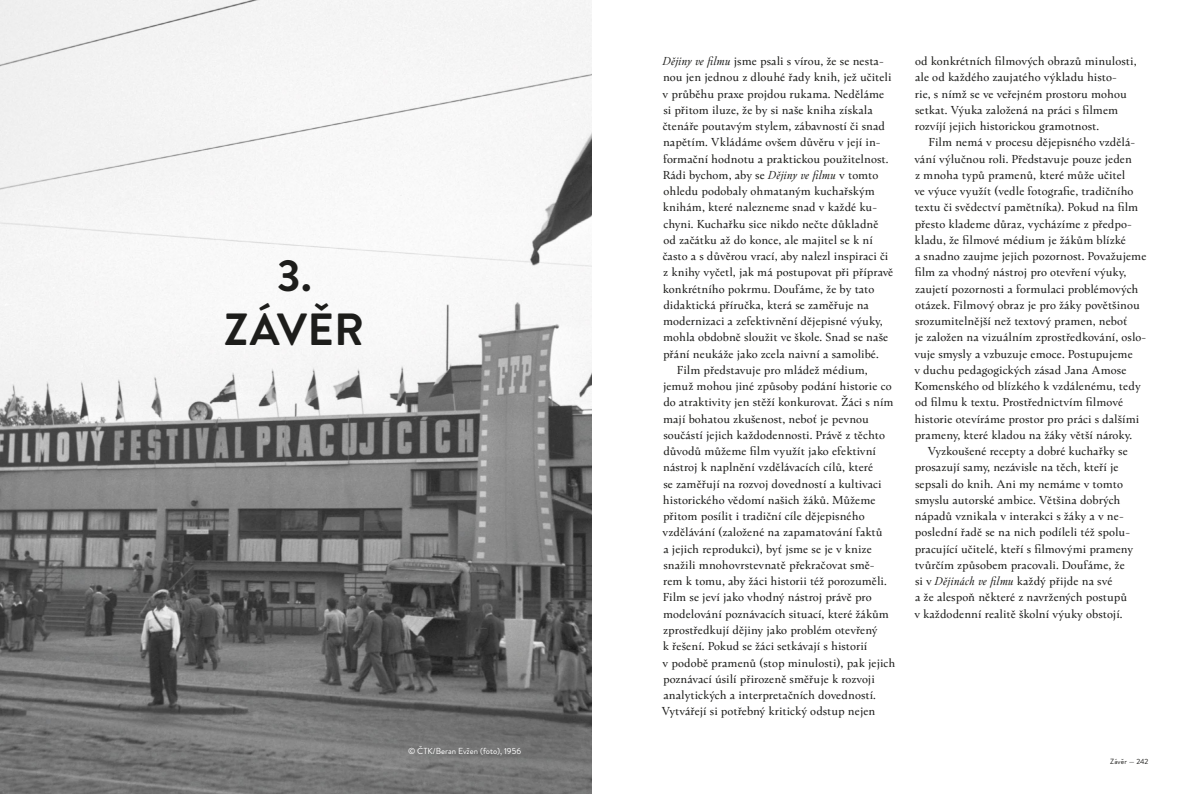
<style>
.page{position:relative;width:1184px;height:794px;background:#fff}
.page>*{position:absolute;margin:0;border:0;box-sizing:border-box;transform-origin:0 0}
.t1{font:700 45px/54px "Brandon Grotesque";letter-spacing:.01em;color:#1d1d1b;text-align:center}
.t2{font:12.5px/16.2px "Kunda Book Bone";color:#1d1d1b}
.t3{font:8.75px "Brandon Grotesque";color:#fff}
.t4{font:7.5px "Brandon Grotesque";letter-spacing:.02em;color:#1d1d1b}
.s1{font-style:italic}
</style>
<div class="page">
<img style="left:0;top:0;width:592px;height:794px">
<h1 class="t1" style="left:224px;top:249px;width:142px">3.<br>ZÁVĚR</h1>
<p class="t3" style="left:408px;top:745px;width:115px">© ČTK/Beran Evžen (foto), 1956</p>
<p class="t2" style="left:662px;top:53px;width:222px"><span class="s1">Dějiny ve filmu</span> jsme psali s vírou, že se nesta-</p>
<p class="t2" style="left:663px;top:69px;width:230px">nou jen jednou z dlouhé řady knih, jež učiteli</p>
<p class="t2" style="left:662px;top:85px;width:223px">v průběhu praxe projdou rukama. Neděláme</p>
<p class="t2" style="left:663px;top:102px;width:211px">si přitom iluze, že by si naše kniha získala</p>
<p class="t2" style="left:662px;top:118px;width:224px">čtenáře poutavým stylem, zábavností či snad</p>
<p class="t2" style="left:663px;top:134px;width:219px">napětím. Vkládáme ovšem důvěru v její in-</p>
<p class="t2" style="left:663px;top:150px;width:227px">formační hodnotu a praktickou použitelnost.</p>
<p class="t2" style="left:662px;top:167px;width:217px">Rádi bychom, aby se <span class="s1">Dějiny ve filmu</span> v tomto</p>
<p class="t2" style="left:663px;top:183px;width:213px">ohledu podobaly ohmataným kuchařským</p>
<p class="t2" style="left:663px;top:199px;width:216px">knihám, které nalezneme snad v každé ku-</p>
<p class="t2" style="left:663px;top:215px;width:217px">chyni. Kuchařku sice nikdo nečte důkladně</p>
<p class="t2" style="left:663px;top:232px;width:211px">od začátku až do konce, ale majitel se k ní</p>
<p class="t2" style="left:662px;top:248px;width:227px">často a s důvěrou vrací, aby nalezl inspiraci či</p>
<p class="t2" style="left:663px;top:264px;width:232px">z knihy vyčetl, jak má postupovat při přípravě</p>
<p class="t2" style="left:663px;top:280px;width:213px">konkrétního pokrmu. Doufáme, že by tato</p>
<p class="t2" style="left:663px;top:297px;width:207px">didaktická příručka, která se zaměřuje na</p>
<p class="t2" style="left:663px;top:313px;width:221px">modernizaci a zefektivnění dějepisné výuky,</p>
<p class="t2" style="left:663px;top:329px;width:227px">mohla obdobně sloužit ve škole. Snad se naše</p>
<p class="t2" style="left:663px;top:345px;width:217px">přání neukáže jako zcela naivní a samolibé.</p>
<p class="t2" style="left:677px;top:362px;width:192px">Film představuje pro mládež médium,</p>
<p class="t2" style="left:663px;top:378px;width:230px">jemuž mohou jiné způsoby podání historie co</p>
<p class="t2" style="left:663px;top:394px;width:232px">do atraktivity jen stěží konkurovat. Žáci s ním</p>
<p class="t2" style="left:663px;top:410px;width:207px">mají bohatou zkušenost, neboť je pevnou</p>
<p class="t2" style="left:663px;top:427px;width:223px">součástí jejich každodennosti. Právě z těchto</p>
<p class="t2" style="left:663px;top:443px;width:214px">důvodů můžeme film využít jako efektivní</p>
<p class="t2" style="left:663px;top:459px;width:211px">nástroj k naplnění vzdělávacích cílů, které</p>
<p class="t2" style="left:663px;top:475px;width:220px">se zaměřují na rozvoj dovedností a kultivaci</p>
<p class="t2" style="left:663px;top:492px;width:214px">historického vědomí našich žáků. Můžeme</p>
<p class="t2" style="left:663px;top:508px;width:203px">přitom posílit i tradiční cíle dějepisného</p>
<p class="t2" style="left:662px;top:524px;width:221px">vzdělávání (založené na zapamatování faktů</p>
<p class="t2" style="left:663px;top:540px;width:210px">a jejich reprodukci), byť jsme se je v knize</p>
<p class="t2" style="left:663px;top:557px;width:213px">snažili mnohovrstevnatě překračovat smě-</p>
<p class="t2" style="left:663px;top:573px;width:225px">rem k tomu, aby žáci historii též porozuměli.</p>
<p class="t2" style="left:662px;top:589px;width:210px">Film se jeví jako vhodný nástroj právě pro</p>
<p class="t2" style="left:663px;top:605px;width:227px">modelování poznávacích situací, které žákům</p>
<p class="t2" style="left:663px;top:622px;width:216px">zprostředkují dějiny jako problém otevřený</p>
<p class="t2" style="left:663px;top:638px;width:206px">k řešení. Pokud se žáci setkávají s historií</p>
<p class="t2" style="left:662px;top:654px;width:234px">v podobě pramenů (stop minulosti), pak jejich</p>
<p class="t2" style="left:663px;top:670px;width:213px">poznávací úsilí přirozeně směřuje k rozvoji</p>
<p class="t2" style="left:663px;top:687px;width:214px">analytických a interpretačních dovedností.</p>
<p class="t2" style="left:661px;top:703px;width:215px">Vytvářejí si potřebný kritický odstup nejen</p>
<p class="t2" style="left:914px;top:53px;width:223px">od konkrétních filmových obrazů minulosti, ale od každého zaujatého výkladu histo-<br>rie, s nímž se ve veřejném prostoru mohou setkat. Výuka založená na práci s filmem rozvíjí jejich historickou gramotnost.</p>
<p class="t2" style="left:914px;top:134px;width:234px;text-indent:14px">Film nemá v procesu dějepisného vzdělá&shy;vání výlučnou roli. Představuje pouze jeden<br>z mnoha typů pramenů, které může učitel<br>ve výuce využít (vedle fotografie, tradičního textu či svědectví pamětníka). Pokud na film přesto klademe důraz, vycházíme z předpo&shy;kladu, že filmové médium je žákům blízké<br>a snadno zaujme jejich pozornost. Považujeme film za vhodný nástroj pro otevření výuky, zaujetí pozornosti a formulaci problémových otázek. Filmový obraz je pro žáky povětšinou srozumitelnější než textový pramen, neboť<br>je založen na vizuálním zprostředkování, oslo&shy;vuje smysly a vzbuzuje emoce. Postupujeme<br>v duchu pedagogických zásad Jana Amose Komenského od blízkého k vzdálenému, tedy od filmu k textu. Prostřednictvím filmové historie otevíráme prostor pro práci s dalšími prameny, které kladou na žáky větší nároky.</p>
<p class="t2" style="left:914px;top:443px;width:220px;text-indent:13px">Vyzkoušené recepty a dobré kuchařky se prosazují samy, nezávisle na těch, kteří je sepsali do knih. Ani my nemáme v tomto smyslu autorské ambice. Většina dobrých nápadů vznikala v interakci s žáky a v ne&shy;poslední řadě se na nich podíleli též spolu&shy;pracující učitelé, kteří s filmovými prameny tvůrčím způsobem pracovali. Doufáme, že si v <span class="s1">Dějinách ve filmu</span> každý přijde na své<br>a že alespoň některé z navržených postupů v každodenní realitě školní výuky obstojí.</p>
<p class="t4" style="left:1110px;top:756px;width:40px">Závěr — 242</p>
</div>
